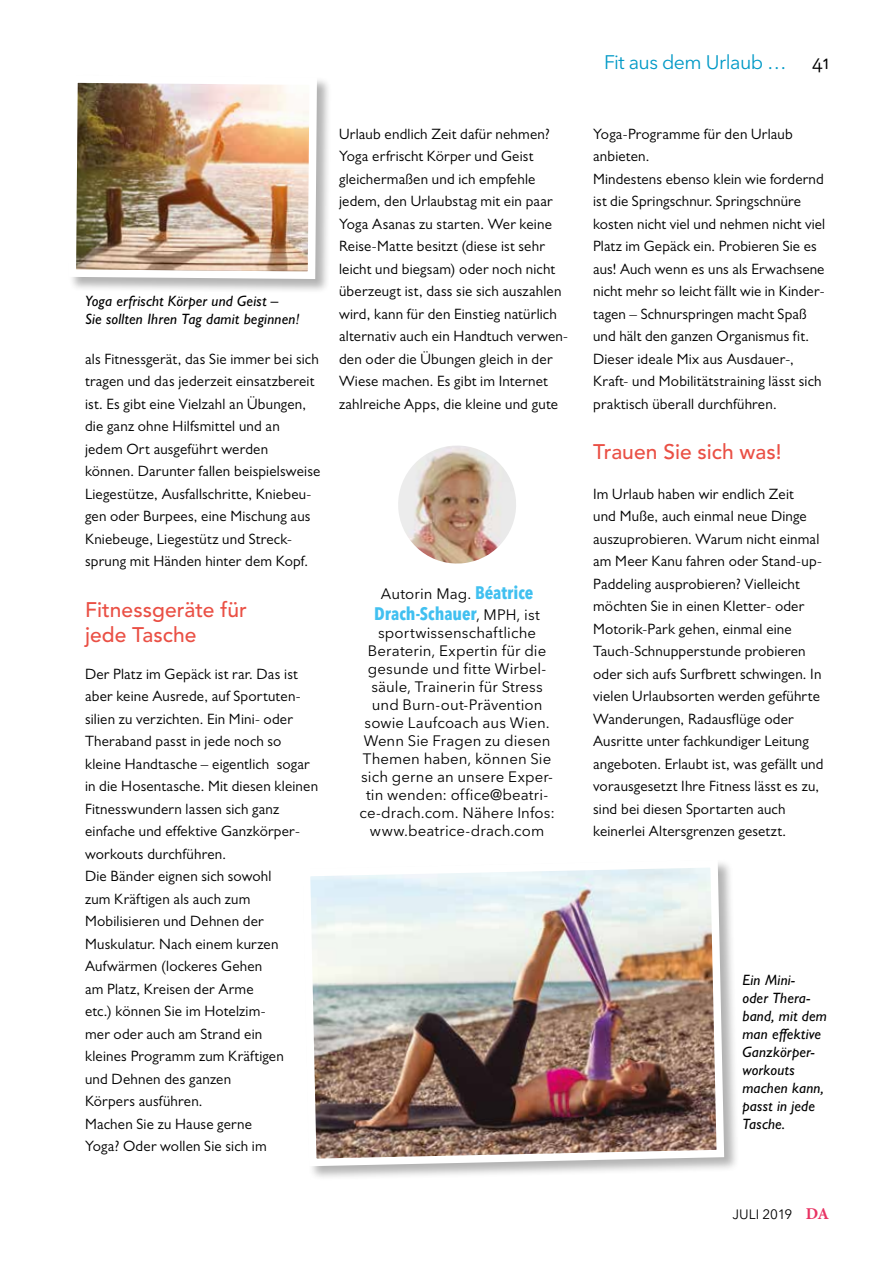
<style>
.page{position:relative;width:893px;height:1263px;background:#fff}
.page>*{position:absolute;margin:0;border:0;box-sizing:border-box;transform-origin:0 0}
.t1{font:500 21px/25.2px "Avenir LT Pro";color:#ea5045}
.t2{font:19.5px "Avenir Next LT Pro";letter-spacing:-.025em;color:#0099c6}
.t3{font:19.5px "Avenir Next LT Pro";color:#000}
.t4{font:700 condensed 18px "Avenir Next LT Pro";letter-spacing:-.005em;color:#41c0f0}
.t5{font:15px/22.5px "Gill Sans MT Pro";letter-spacing:.01em;color:#000}
.t6{font:15px/18px "Avenir Next LT Pro";letter-spacing:.005em;color:#000;text-align:center}
.t7{font:italic 500 15px/18px "Gill Sans MT Pro";letter-spacing:.01em;color:#000}
.t8{font:13.5px "Avenir Next LT Pro";letter-spacing:.01em;color:#000}
.s1{font-weight:700;font-stretch:condensed;font-size:18px;color:#41c0f0}
.s2{font-weight:400;font-stretch:normal;font-size:15px;color:#000}
.s3{font-family:"Minion Pro";font-weight:700;font-size:16.5px;color:#e83363}
</style>
<div class="page">
<div style="left:302px;top:859px;width:437px;height:322px;background:#000;opacity:.3"></div>
<img style="left:302px;top:859px;width:426px;height:311px">
<div style="left:68px;top:75px;width:263px;height:219px;background:#000;opacity:.3"></div>
<img style="left:68px;top:75px;width:253px;height:208px">
<svg style="left:398px;top:445px;width:118px;height:119px"></svg>
<h2 class="t2" style="left:604px;top:50px;width:184px">Fit aus dem Urlaub …</h2>
<h2 class="t3" style="left:812px;top:50px;width:20px">41</h2>
<p class="t7" style="left:85px;top:292px;width:216px">Yoga erfrischt Körper und Geist –<br>Sie sollten Ihren Tag damit beginnen!</p>
<p class="t5" style="left:85px;top:347px;width:237px">als Fitnessgerät, das Sie immer bei sich tragen und das jederzeit einsatzbereit ist. Es gibt eine Vielzahl an Übungen, die ganz ohne Hilfsmittel und an jedem Ort ausgeführt werden können. Darunter fallen beispielsweise Liegestütze, Ausfallschritte, Kniebeu&shy;gen oder Burpees, eine Mischung aus Kniebeuge, Liegestütz und Streck&shy;sprung mit Händen hinter dem Kopf.</p>
<h1 class="t1" style="left:85px;top:597px;width:163px">Fitnessgeräte für jede Tasche</h1>
<p class="t5" style="left:85px;top:662px;width:235px">Der Platz im Gepäck ist rar. Das ist aber keine Ausrede, auf Sportuten&shy;silien zu verzichten. Ein Mini- oder<br>Theraband passt in jede noch so kleine Handtasche – eigentlich sogar in die Hosentasche. Mit diesen kleinen<br>Fitnesswundern lassen sich ganz einfache und effektive Ganzkörper&shy;workouts durchführen.<br>Die Bänder eignen sich sowohl<br>zum Kräftigen als auch zum<br>Mobilisieren und Dehnen der<br>Muskulatur. Nach einem kurzen<br>Aufwärmen (lockeres Gehen<br>am Platz, Kreisen der Arme<br>etc.) können Sie im Hotelzim-<br>mer oder auch am Strand ein<br>kleines Programm zum Kräftigen<br>und Dehnen des ganzen<br>Körpers ausführen.<br>Machen Sie zu Hause gerne<br>Yoga? Oder wollen Sie sich im</p>
<p class="t5" style="left:339px;top:122px;width:230px">Urlaub endlich Zeit dafür nehmen?<br>Yoga erfrischt Körper und Geist gleichermaßen und ich empfehle jedem, den Urlaubstag mit ein paar Yoga Asanas zu starten. Wer keine Reise-Matte besitzt (diese ist sehr leicht und biegsam) oder noch nicht überzeugt ist, dass sie sich auszahlen wird, kann für den Einstieg natürlich alternativ auch ein Handtuch verwen&shy;den oder die Übungen gleich in der Wiese machen. Es gibt im Internet zahlreiche Apps, die kleine und gute</p>
<p class="t5" style="left:593px;top:122px;width:234px">Yoga-Programme für den Urlaub anbieten.<br>Mindestens ebenso klein wie fordernd ist die Springschnur. Springschnüre kosten nicht viel und nehmen nicht viel Platz im Gepäck ein. Probieren Sie es aus! Auch wenn es uns als Erwachsene nicht mehr so leicht fällt wie in Kinder&shy;tagen – Schnurspringen macht Spaß und hält den ganzen Organismus fit.<br>Dieser ideale Mix aus Ausdauer-, Kraft- und Mobilitätstraining lässt sich praktisch überall durchführen.</p>
<h1 class="t1" style="left:593px;top:440px;width:190px">Trauen Sie sich was!</h1>
<p class="t5" style="left:593px;top:482px;width:232px">Im Urlaub haben wir endlich Zeit<br>und Muße, auch einmal neue Dinge auszuprobieren. Warum nicht einmal am Meer Kanu fahren oder Stand-up-Paddeling ausprobieren? Vielleicht möchten Sie in einen Kletter- oder Motorik-Park gehen, einmal eine Tauch-Schnupperstunde probieren oder sich aufs Surfbrett schwingen. In vielen Urlaubsorten werden geführte Wanderungen, Radausflüge oder Ausritte unter fachkundiger Leitung angeboten. Erlaubt ist, was gefällt und vorausgesetzt Ihre Fitness lässt es zu, sind bei diesen Sportarten auch keinerlei Altersgrenzen gesetzt.</p>
<p class="t6" style="left:381px;top:584px;width:154px">Autorin Mag. <span class="s1">Béatrice</span></p>
<p class="t4" style="left:374px;top:603px;width:167px">Drach-Schauer<span class="s2">, MPH, ist</span></p>
<p class="t6" style="left:359px;top:624px;width:197px">sportwissenschaftliche<br>Beraterin, Expertin für die gesunde und fitte Wirbel&shy;säule, Trainerin für Stress und Burn-out-Prävention sowie Laufcoach aus Wien.<br>Wenn Sie Fragen zu diesen<br>Themen haben, können Sie sich gerne an unsere Exper&shy;tin wenden: office@beatri&shy;ce-drach.com. Nähere Infos: www.beatrice-drach.com</p>
<p class="t7" style="left:742px;top:970px;width:86px">Ein Mini-<br>oder Thera&shy;band, mit dem man effektive<br>Ganzkörper&shy;workouts machen kann, passt in jede<br>Tasche.</p>
<p class="t8" style="left:732px;top:1206px;width:98px">JULI 2019 <span class="s3">DA</span></p>
</div>
